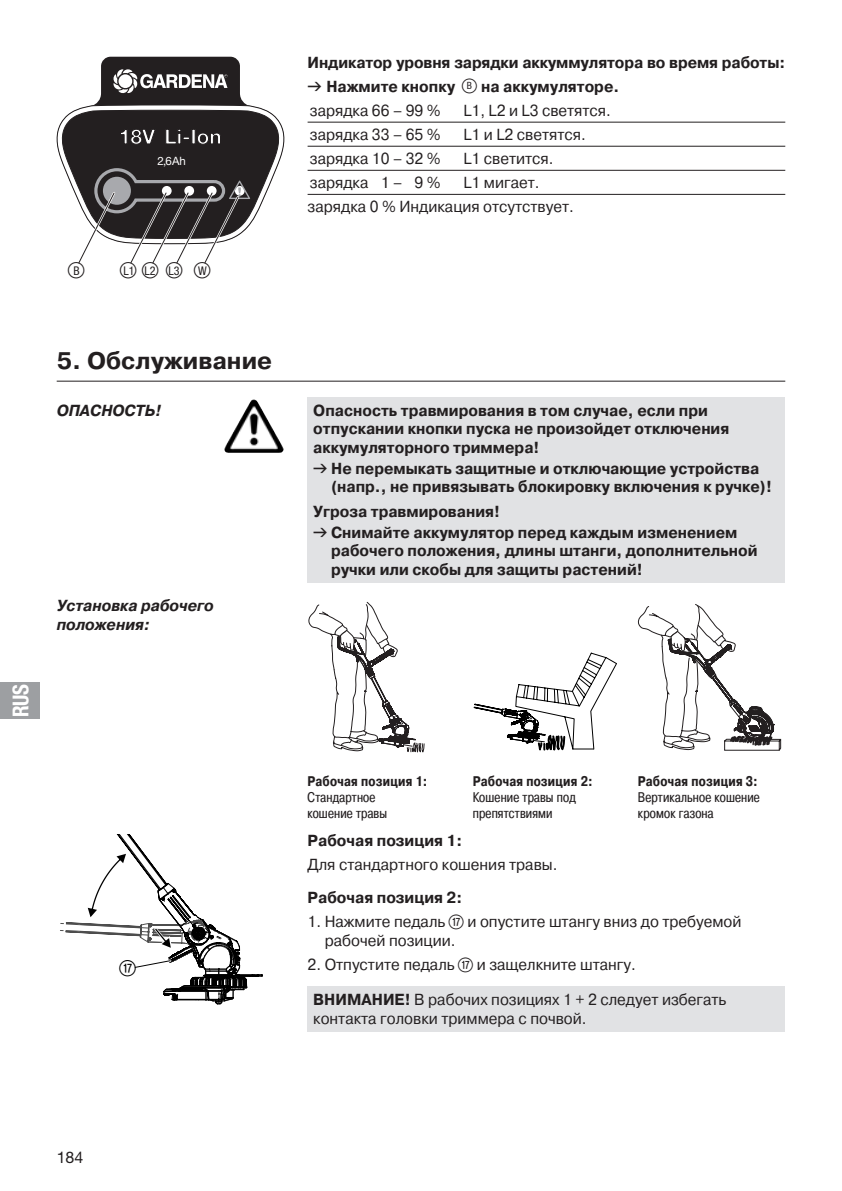
<style>
.page{position:relative;width:842px;height:1191px;background:#fff}
.page>*{position:absolute;margin:0;border:0;box-sizing:border-box;transform-origin:0 0}
.t1{font:24px "GARDENA Pro CYR Bold";color:#231f20}
.t2{font:22px "GARDENA Pro Bo Cond";color:#fff;scale:.95 1}
.t3{font:22px "Ziffernim Kreisund Quadrat BQ";color:#231f20}
.t4{font:22px "Ziffernim Kreisund Quadrat BQ";color:#000}
.t5{font:16px/18.4px "GARDENA Pro CYR Bold";color:#231f20;scale:.95 1}
.t6{font:16px/18.4px "GARDENA Pro CYR Regular";color:#231f20;scale:.95 1}
.t7{font:16px/18.4px "GARDENA Pro CYR Bo Ita";color:#231f20;scale:.95 1}
.t8{font:16px "GARDENA Pro";color:#231f20}
.t9{font:14px/16px "GARDENA Pro CYR Reg Cond";letter-spacing:.015em;color:#231f20}
.t10{font:14px "GARDENA Pro CYR Bo Cond";letter-spacing:.02em;color:#231f20}
.t11{font:condensed 12px "GARDENA Pro";color:#231f20}
.t12{font:11.6px "GARDENA Pro";color:#fff}
.s1{font-family:"Ziffernim Kreisund Quadrat BQ";font-stretch:normal;font-size:22px}
.s2{font-family:"Formdruck"}
.s3{font-family:"Ziffernim Kreisund Quadrat BQ";font-size:20px}
.s4{font-family:"GARDENA Pro CYR Bold"}
</style>
<div class="page">
<svg style="left:95px;top:57px;width:151px;height:47px;background:#403c3d"></svg>
<svg style="left:113px;top:69px;width:114px;height:25px"></svg>
<svg style="left:57px;top:104px;width:227px;height:160px"></svg>
<hr style="left:308px;top:122px;width:477px;height:1px;background:#231f20">
<hr style="left:308px;top:146px;width:477px;height:1px;background:#231f20">
<hr style="left:308px;top:170px;width:477px;height:1px;background:#231f20">
<hr style="left:308px;top:194px;width:477px;height:1px;background:#231f20">
<div style="left:308px;top:398px;width:477px;height:185px;background:#e1e2e4"></div>
<hr style="left:57px;top:381px;width:728px;height:1px;background:#231f20">
<img style="left:226px;top:400px;width:27px;height:44px">
<svg style="left:308px;top:601px;width:117px;height:152px"></svg>
<svg style="left:473px;top:652px;width:144px;height:99px"></svg>
<svg style="left:638px;top:604px;width:144px;height:147px"></svg>
<div style="left:308px;top:987px;width:477px;height:45px;background:#e1e2e4"></div>
<svg style="left:60px;top:834px;width:203px;height:170px"></svg>
<div style="left:0;top:682px;width:40px;height:36px;background:#9d9fa2"></div>
<p class="t12" style="left:158px;top:154px;width:30px">2,6Ah</p>
<h2 class="t3" style="left:68px;top:258px;width:18px">ß<sup>B</sup></h2>
<p class="t11" style="left:120px;top:263px;width:92px"><span class="s1">ß</span>L1 <span class="s1">ß</span>L2 <span class="s1">ß</span>L3 <span class="s1">ß</span>W</p>
<p class="t5" style="left:308px;top:51px;width:504px;line-height:24px">Индикатор уровня зарядки аккуммулятора во время работы: <span class="s2">v</span> Нажмите кнопку <span class="s3">ß</span><sup>B</sup> на аккумуляторе.</p>
<p class="t6" style="left:310px;top:101px;width:139px">зарядка 66 – 99 %</p>
<p class="t6" style="left:463px;top:101px;width:157px">L1, L2 и L3 светятся.</p>
<p class="t6" style="left:310px;top:125px;width:139px">зарядка 33 – 65 %</p>
<p class="t6" style="left:463px;top:125px;width:130px">L1 и L2 светятся.</p>
<p class="t6" style="left:310px;top:150px;width:139px">зарядка 10 – 32 %</p>
<p class="t6" style="left:463px;top:150px;width:96px">L1 светится.</p>
<p class="t6" style="left:310px;top:174px;width:139px">зарядка 1 – 9 %</p>
<p class="t6" style="left:308px;top:171px;width:282px;line-height:24px;text-indent:156px">L1 мигает. зарядка 0 % Индикация отсутствует.</p>
<h2 class="t2" style="left:7px;top:717px;width:37px;rotate:-90deg">RUS</h2>
<h1 class="t1" style="left:57px;top:348px;width:217px">5. Обслуживание</h1>
<p class="t7" style="left:57px;top:401px;width:112px">ОПАСНОСТЬ!</p>
<p class="t5" style="left:313px;top:401px;width:440px">Опасность травмирования в том случае, если при отпускании кнопки пуска не произойдет отключения аккумуляторного триммера!</p>
<p class="t5" style="left:331px;top:459px;width:466px;text-indent:-18px"><span class="s2">v</span> Не перемыкать защитные и отключающие устройства (напр., не привязывать блокировку включения к ручке)!</p>
<p class="t5" style="left:313px;top:500px;width:448px;line-height:21.2px">Угроза травмирования!<br><span class="s2">v</span> Снимайте аккумулятор перед каждым изменением</p>
<p class="t5" style="left:331px;top:541px;width:451px">рабочего положения, длины штанги, дополнительной ручки или скобы для защиты растений!</p>
<p class="t7" style="left:57px;top:596px;width:167px">Установка рабочего положения:</p>
<h2 class="t4" style="left:120px;top:955px;width:18px">U</h2>
<p class="t10" style="left:308px;top:773px;width:121px">Рабочая позиция 1:</p>
<p class="t9" style="left:308px;top:789px;width:81px">Стандартное кошение травы</p>
<p class="t10" style="left:473px;top:773px;width:122px">Рабочая позиция 2:</p>
<p class="t9" style="left:473px;top:789px;width:105px">Кошение травы под препятствиями</p>
<p class="t10" style="left:638px;top:773px;width:121px">Рабочая позиция 3:</p>
<p class="t9" style="left:638px;top:789px;width:123px">Вертикальное кошение кромок газона</p>
<p class="t5" style="left:308px;top:831px;width:165px">Рабочая позиция 1:</p>
<p class="t6" style="left:308px;top:855px;width:265px">Для стандартного кошения травы.</p>
<p class="t5" style="left:308px;top:888px;width:164px">Рабочая позиция 2:</p>
<p class="t6" style="left:325px;top:912px;width:440px;text-indent:-17px">1. Нажмите педаль <span class="s3">U</span> и опустите штангу вниз до требуемой рабочей позиции.</p>
<p class="t6" style="left:308px;top:955px;width:347px">2. Отпустите педаль <span class="s3">U</span> и защелкните штангу.</p>
<p class="t6" style="left:313px;top:990px;width:436px"><span class="s4">ВНИМАНИЕ!</span> В рабочих позициях 1 + 2 следует избегать контакта головки триммера с почвой.</p>
<p class="t8" style="left:57px;top:1147px;width:28px">184</p>
</div>
